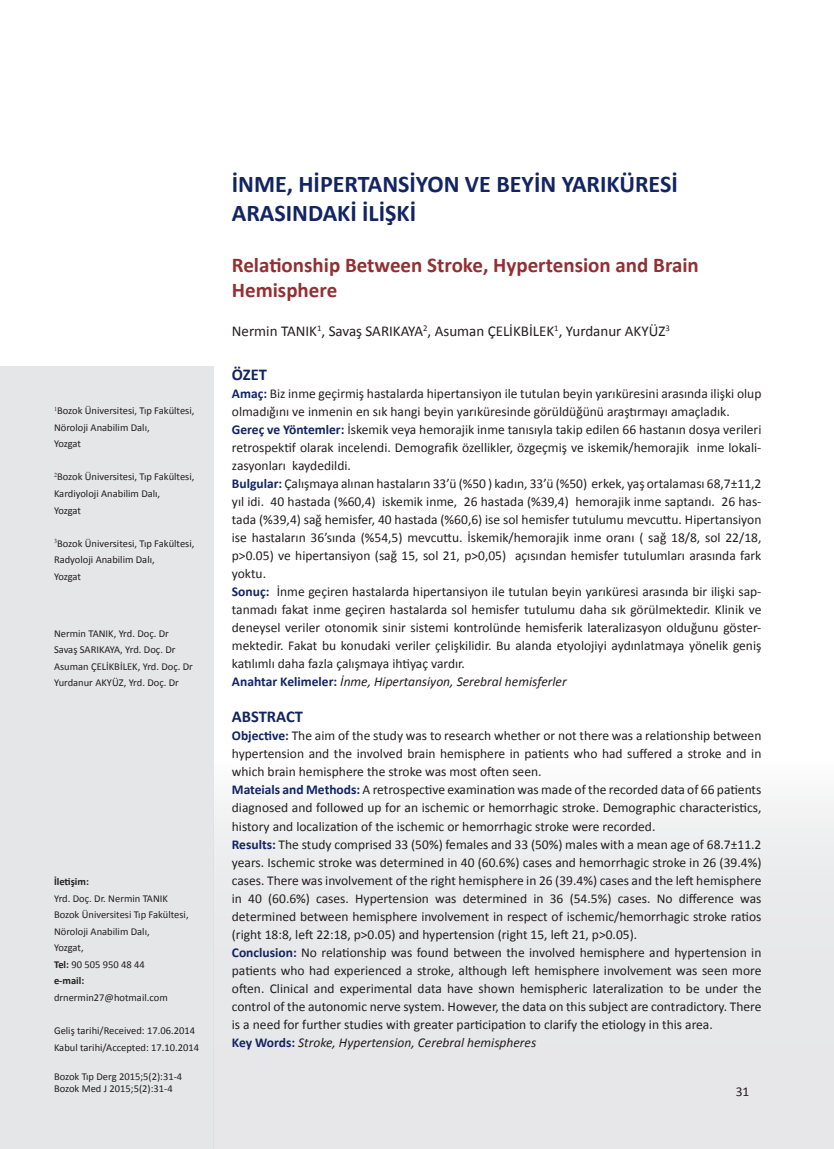
<style>
.page{position:relative;width:834px;height:1149px;background:#fff}
.page>*{position:absolute;margin:0;border:0;box-sizing:border-box;transform-origin:0 0}
.t1{font:700 24px/28.8px "Calibri";color:#122463}
.t2{font:700 21px/25.2px "Calibri";color:#922f33}
.t3{font:700 16.5px "Calibri";color:#122463}
.t4{font:15px "Calibri";color:#231f20}
.t5{font:13.5px/18px "Calibri";color:#231f20;text-align:justify}
.t6{font:italic 13.5px "Calibri";color:#231f20}
.t7{font:10.5px/16.5px "Calibri";color:#231f20}
.t8{font:700 10.5px "Calibri";color:#231f20}
.s1{font-weight:700}
.s2{font-weight:700;color:#122463}
.s3{font-weight:700;font-style:normal;color:#122463}
</style>
<div class="page">
<div style="left:213px;top:761px;width:620px;height:387px;background:linear-gradient(to bottom,#f3f4f4,#e3e3e5)"></div>
<div style="left:0;top:366px;width:213px;height:782px;background:#e5e6e7"></div>
<p class="t7" style="left:54px;top:402px;width:142px"><sup>1</sup>Bozok Üniversitesi, Tıp Fakültesi,<br>Nöroloji Anabilim Dalı,</p>
<p class="t7" style="left:54px;top:435px;width:28px">Yozgat</p>
<p class="t7" style="left:54px;top:468px;width:142px"><sup>2</sup>Bozok Üniversitesi, Tıp Fakültesi,<br>Kardiyoloji Anabilim Dalı,</p>
<p class="t7" style="left:54px;top:501px;width:28px">Yozgat</p>
<p class="t7" style="left:54px;top:534px;width:142px"><sup>3</sup>Bozok Üniversitesi, Tıp Fakültesi,<br>Radyoloji Anabilim Dalı,</p>
<p class="t7" style="left:54px;top:567px;width:28px">Yozgat</p>
<p class="t7" style="left:54px;top:624px;width:116px">Nermin TANIK, Yrd. Doç. Dr</p>
<p class="t7" style="left:54px;top:641px;width:123px">Savaş SARIKAYA, Yrd. Doç. Dr</p>
<p class="t7" style="left:54px;top:657px;width:140px">Asuman ÇELİKBİLEK, Yrd. Doç. Dr</p>
<p class="t7" style="left:54px;top:674px;width:126px">Yurdanur AKYÜZ, Yrd. Doç. Dr</p>
<p class="t8" style="left:54px;top:875px;width:36px">İletişim:</p>
<p class="t7" style="left:54px;top:889px;width:115px">Yrd. Doç. Dr. Nermin TANIK</p>
<p class="t7" style="left:54px;top:905px;width:136px">Bozok Üniversitesi Tıp Fakültesi,<br>Nöroloji Anabilim Dalı,</p>
<p class="t7" style="left:54px;top:938px;width:31px">Yozgat,</p>
<p class="t7" style="left:54px;top:955px;width:92px"><span class="s1">Tel:</span> 90 505 950 48 44</p>
<p class="t8" style="left:54px;top:974px;width:32px">e-mail:</p>
<p class="t7" style="left:54px;top:988px;width:115px">drnermin27@hotmail.com</p>
<p class="t7" style="left:54px;top:1021px;width:147px">Geliş tarihi/Received: 17.06.2014<br>Kabul tarihi/Accepted: 17.10.2014</p>
<p class="t7" style="left:54px;top:1067px;width:130px">Bozok Tıp Derg 2015;5(2):31-4</p>
<p class="t7" style="left:54px;top:1079px;width:120px">Bozok Med J 2015;5(2):31-4</p>
<p class="t1" style="left:232px;top:169px;width:447px">İNME, HİPERTANSİYON VE BEYİN YARIKÜRESİ<br>ARASINDAKİ İLİŞKİ</p>
<p class="t2" style="left:232px;top:251px;width:468px">Relationship Between Stroke, Hypertension and Brain<br>Hemisphere</p>
<p class="t4" style="left:232px;top:322px;width:439px">Nermin TANIK<sup>1</sup>, Savaş SARIKAYA<sup>2</sup>, Asuman ÇELİKBİLEK<sup>1</sup>, Yurdanur AKYÜZ<sup>3</sup></p>
<p class="t3" style="left:232px;top:364px;width:36px">ÖZET</p>
<p class="t5" style="left:232px;top:384px;width:531px"><span class="s2">Amaç:</span> Biz inme geçirmiş hastalarda hipertansiyon ile tutulan beyin yarıküresini arasında ilişki olup olmadığını ve inmenin en sık hangi beyin yarıküresinde görüldüğünü araştırmayı amaçladık.</p>
<p class="t5" style="left:232px;top:420px;width:531px"><span class="s2">Gereç ve Yöntemler:</span> İskemik veya hemorajik inme tanısıyla takip edilen 66 hastanın dosya verileri retrospektif olarak incelendi. Demografik özellikler, özgeçmiş ve iskemik/hemorajik inme lokali&shy;zasyonları kaydedildi.</p>
<p class="t5" style="left:232px;top:474px;width:531px"><span class="s2">Bulgular:</span> Çalışmaya alınan hastaların 33’ü (%50 ) kadın, 33’ü (%50) erkek, yaş ortalaması 68,7±11,2 yıl idi. 40 hastada (%60,4) iskemik inme, 26 hastada (%39,4) hemorajik inme saptandı. 26 has&shy;tada (%39,4) sağ hemisfer, 40 hastada (%60,6) ise sol hemisfer tutulumu mevcuttu. Hipertansiyon ise hastaların 36’sında (%54,5) mevcuttu. İskemik/hemorajik inme oranı ( sağ 18/8, sol 22/18, p&gt;0.05) ve hipertansiyon (sağ 15, sol 21, p&gt;0,05) açısından hemisfer tutulumları arasında fark yoktu.</p>
<p class="t5" style="left:232px;top:582px;width:531px"><span class="s2">Sonuç:</span> İnme geçiren hastalarda hipertansiyon ile tutulan beyin yarıküresi arasında bir ilişki sap&shy;tanmadı fakat inme geçiren hastalarda sol hemisfer tutulumu daha sık görülmektedir. Klinik ve deneysel veriler otonomik sinir sistemi kontrolünde hemisferik lateralizasyon olduğunu göster&shy;mektedir. Fakat bu konudaki veriler çelişkilidir. Bu alanda etyolojiyi aydınlatmaya yönelik geniş katılımlı daha fazla çalışmaya ihtiyaç vardır.</p>
<p class="t6" style="left:232px;top:673px;width:336px"><span class="s3">Anahtar Kelimeler:</span> İnme, Hipertansiyon, Serebral hemisferler</p>
<p class="t3" style="left:232px;top:706px;width:73px">ABSTRACT</p>
<p class="t5" style="left:232px;top:726px;width:531px"><span class="s2">Objective:</span> The aim of the study was to research whether or not there was a relationship between hypertension and the involved brain hemisphere in patients who had suffered a stroke and in which brain hemisphere the stroke was most often seen.</p>
<p class="t5" style="left:232px;top:780px;width:531px"><span class="s2">Mateials and Methods:</span> A retrospective examination was made of the recorded data of 66 patients diagnosed and followed up for an ischemic or hemorrhagic stroke. Demographic characteristics, history and localization of the ischemic or hemorrhagic stroke were recorded.</p>
<p class="t5" style="left:232px;top:834px;width:531px"><span class="s2">Results:</span> The study comprised 33 (50%) females and 33 (50%) males with a mean age of 68.7±11.2 years. Ischemic stroke was determined in 40 (60.6%) cases and hemorrhagic stroke in 26 (39.4%) cases. There was involvement of the right hemisphere in 26 (39.4%) cases and the left hemisphere in 40 (60.6%) cases. Hypertension was determined in 36 (54.5%) cases. No difference was determined between hemisphere involvement in respect of ischemic/hemorrhagic stroke ratios (right 18:8, left 22:18, p&gt;0.05) and hypertension (right 15, left 21, p&gt;0.05).</p>
<p class="t5" style="left:232px;top:942px;width:531px"><span class="s2">Conclusion:</span> No relationship was found between the involved hemisphere and hypertension in patients who had experienced a stroke, although left hemisphere involvement was seen more often. Clinical and experimental data have shown hemispheric lateralization to be under the control of the autonomic nerve system. However, the data on this subject are contradictory. There is a need for further studies with greater participation to clarify the etiology in this area.</p>
<p class="t6" style="left:232px;top:1033px;width:306px"><span class="s3">Key Words:</span> Stroke, Hypertension, Cerebral hemispheres</p>
<p class="t5" style="left:735px;top:1081px;width:15px">31</p>
</div>
